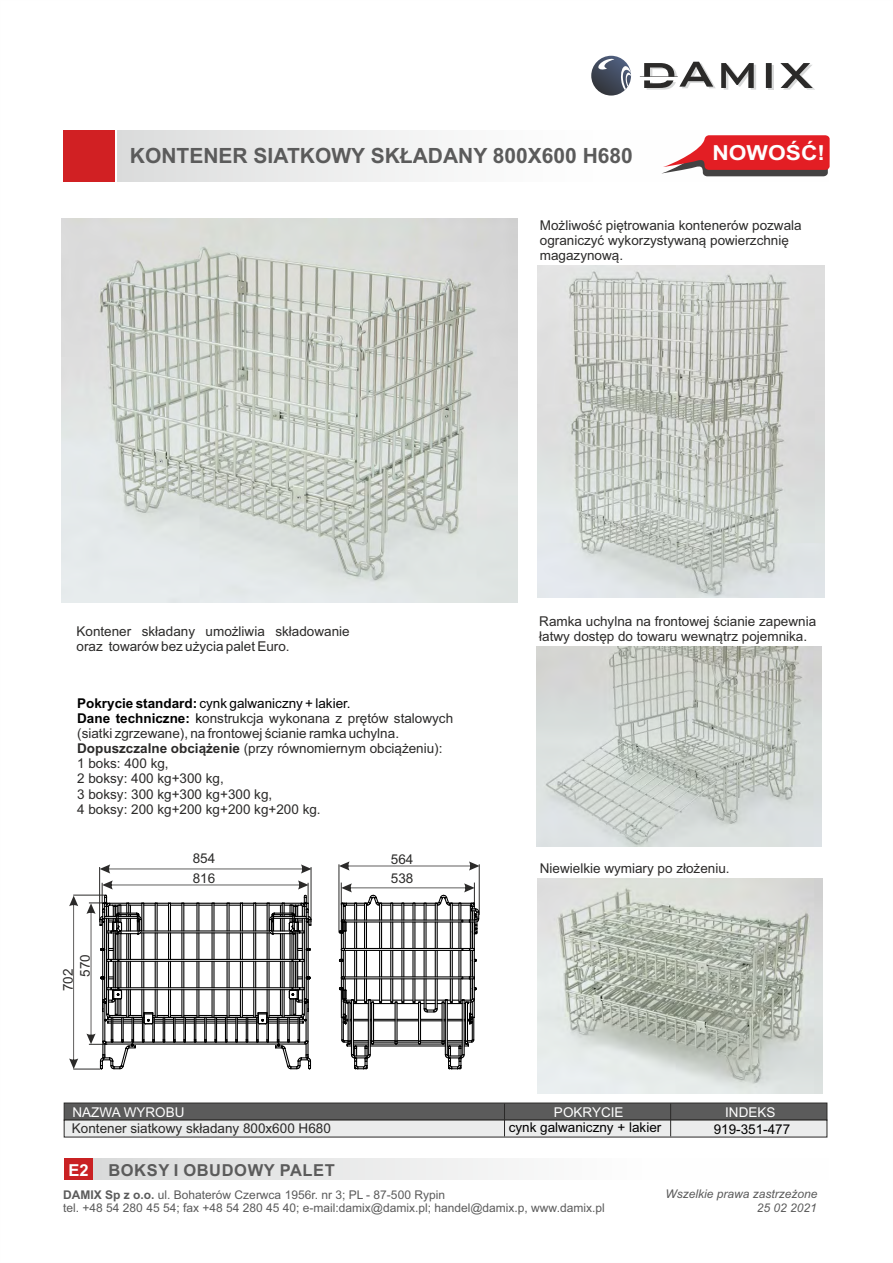
<style>
.page{position:relative;width:893px;height:1263px;background:#fff}
.page>*{position:absolute;margin:0;border:0;box-sizing:border-box;transform-origin:0 0}
.t1{font:700 21px "Arial";color:#5b5b5b}
.t2{font:700 20.7px "Arial";color:#fefefe;scale:1.1 1}
.t3{font:700 16.5px "Arial";letter-spacing:.035em;color:#5b5b5b}
.t4{font:13.5px/15.1px "Arial";color:#2b2a29}
.t5{font:13.5px "Arial";color:#000}
.t6{font:13.5px "Arial";color:#fefefe}
.t7{font:12px "Arial";color:#5b5b5b}
.t8{font:italic 12px "Arial";color:#5b5b5b}
.s1{font-weight:700}
.s2{font-weight:700;color:#000}
.s3{color:#000}
.s4{color:#fefefe}
</style>
<div class="page">
<div style="left:64px;top:1103px;width:763px;height:17px;background:#5b5b5b;border:1px solid #2b2a29"></div>
<div style="left:64px;top:1120px;width:763px;height:17px;background:#ebecec"></div>
<hr style="left:504px;top:1103px;width:1px;height:33px;background:#2b2a29">
<hr style="left:670px;top:1103px;width:1px;height:33px;background:#2b2a29">
<hr style="left:339px;top:864px;width:1px;height:69px;background:#2b2a29">
<hr style="left:479px;top:864px;width:1px;height:51px;background:#2b2a29">
<svg style="left:339px;top:861px;width:141px;height:9px"></svg>
<hr style="left:99px;top:867px;width:1px;height:55px;background:#2b2a29">
<hr style="left:311px;top:867px;width:1px;height:55px;background:#2b2a29">
<svg style="left:100px;top:864px;width:212px;height:9px"></svg>
<svg style="left:640px;top:62px;width:175px;height:28px"></svg>
<svg style="left:591px;top:56px;width:40px;height:40px"></svg>
<svg style="left:598px;top:58px;width:33px;height:32px"></svg>
<div style="left:118px;top:130px;width:711px;height:51px;background:linear-gradient(to right,#e5e6e6,#fdfcfc)"></div>
<div style="left:64px;top:130px;width:51px;height:51px;background:#d12023"></div>
<div style="left:93px;top:1158px;width:735px;height:22px;background:linear-gradient(to right,#dbdcdc,#fff)"></div>
<div style="left:64px;top:1158px;width:28px;height:22px;background:#c92123"></div>
<svg style="left:69px;top:880px;width:243px;height:190px"></svg>
<svg style="left:338px;top:882px;width:142px;height:188px"></svg>
<img style="left:537px;top:878px;width:286px;height:215px">
<img style="left:538px;top:266px;width:287px;height:331px">
<img style="left:536px;top:647px;width:286px;height:199px">
<img style="left:62px;top:219px;width:455px;height:384px">
<svg style="left:661px;top:135px;width:169px;height:41px"></svg>
<h1 class="t1" style="left:130px;top:148px;width:504px">KONTENER SIATKOWY SKŁADANY 800X600 H680</h1>
<h2 class="t2" style="left:712px;top:145px;width:104px">NOWOŚĆ!</h2>
<p class="t4" style="left:540px;top:219px;width:263px">Możliwość piętrowania kontenerów pozwala ograniczyć wykorzystywaną powierzchnię magazynową.</p>
<p class="t4" style="left:76px;top:625px;width:275px">Kontener składany umożliwia składowanie oraz towarów bez użycia palet Euro.</p>
<p class="t5" style="left:77px;top:698px;width:275px"><span class="s1">Pokrycie standard:</span> cynk galwaniczny + lakier.</p>
<p class="t4" style="left:77px;top:742px;width:367px"><span class="s1">Dopuszczalne obciążenie</span> (przy równomiernym obciążeniu):<br>1 boks: 400 kg,<br>2 boksy: 400 kg+300 kg,<br>3 boksy: 300 kg+300 kg+300 kg,</p>
<p class="t4" style="left:77px;top:712px;width:378px"><span class="s2">Dane techniczne:</span> <span class="s3">k</span>onstrukcja wykonana z prętów stalowych (siatki zgrzewane), na frontowej ścianie ramka uchylna.</p>
<p class="t4" style="left:77px;top:802px;width:245px">4 boksy: 200 kg+200 kg+200 kg+200 kg.</p>
<p class="t4" style="left:193px;top:851px;width:24px">854</p>
<p class="t4" style="left:79px;top:977px;width:24px;rotate:-90deg">570</p>
<p class="t4" style="left:62px;top:991px;width:24px;rotate:-90deg">702</p>
<p class="t4" style="left:193px;top:872px;width:24px">816</p>
<p class="t4" style="left:391px;top:853px;width:24px">564</p>
<p class="t4" style="left:391px;top:871px;width:24px">538</p>
<p class="t4" style="left:539px;top:615px;width:278px">Ramka uchylna na frontowej ścianie zapewnia łatwy dostęp do towaru wewnątrz pojemnika.</p>
<p class="t4" style="left:540px;top:861px;width:191px">Niewielkie wymiary po złożeniu.</p>
<p class="t6" style="left:73px;top:1107px;width:114px">NAZWA WYROBU</p>
<p class="t6" style="left:554px;top:1107px;width:71px">POKRYCIE</p>
<p class="t6" style="left:725px;top:1107px;width:52px">INDEKS</p>
<p class="t4" style="left:72px;top:1122px;width:260px">Kontener siatkowy składany 800x600 H680</p>
<p class="t5" style="left:509px;top:1122px;width:154px">cynk galwaniczny + lakier</p>
<p class="t5" style="left:714px;top:1124px;width:78px">919-351-477</p>
<p class="t3" style="left:69px;top:1164px;width:268px"><span class="s4">E2</span> BOKSY I OBUDOWY PALET</p>
<p class="t7" style="left:63px;top:1190px;width:383px"><span class="s1">DAMIX Sp z o.o.</span> ul. Bohaterów Czerwca 1956r. nr 3; PL - 87-500 Rypin</p>
<p class="t8" style="left:665px;top:1189px;width:154px">Wszelkie prawa zastrzeżone</p>
<p class="t7" style="left:63px;top:1203px;width:543px">tel. +48 54 280 45 54; fax +48 54 280 45 40; e-mail:damix@damix.pl; handel@damix.p, www.damix.pl</p>
<p class="t8" style="left:757px;top:1203px;width:62px">25 02 2021</p>
</div>
